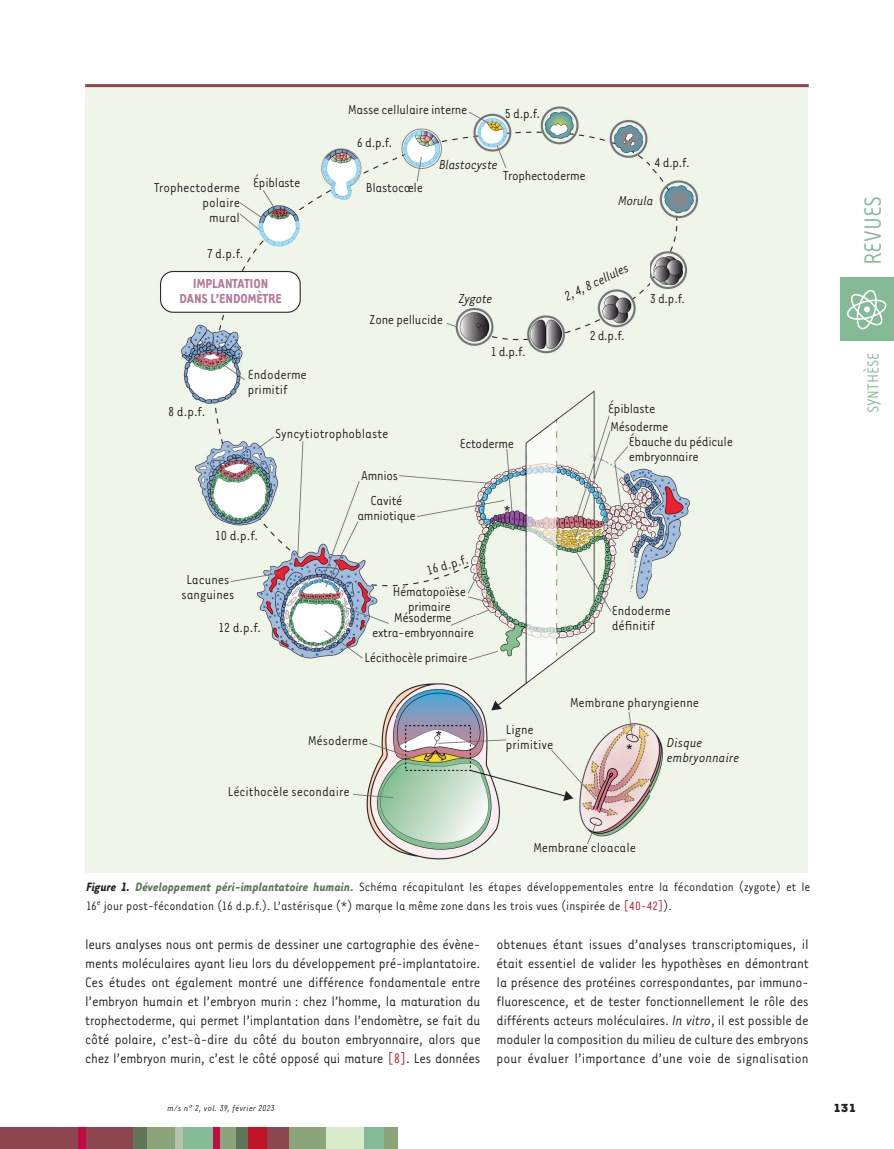
<style>
.page{position:relative;width:894px;height:1149px;background:#fff}
.page>*{position:absolute;margin:0;border:0;box-sizing:border-box;transform-origin:0 0}
.t1{font:27px "Tarzana Nar OT";color:#84ba95}
.t2{font:18px "Tarzana Nar OT";color:#84ba95}
.t3{font:15.75px/18.9px "Tarzana Nar OT";letter-spacing:-.015em;color:#231f20;text-align:justify}
.t4{font:15px/15px "Tarzana Nar OT";letter-spacing:-.02em;color:#231f20;text-align:center}
.t5{font:15px/15px "Tarzana Nar OT";color:#231f20}
.t6{font:italic 15px "Tarzana Nar OT";letter-spacing:-.02em;color:#231f20}
.t7{font:700 15px/15px "Tarzana Nar OT";color:#b5799a;text-align:center}
.t8{font:italic 15px/15px "Tarzana Nar OT";color:#231f20}
.t9{font:13.95px/18.9px "Tarzana Nar OT";color:#231f20}
.t10{font:700 13.5px "Tarzana Wide OT";color:#231f20}
.t11{font:italic 9.75px "Tarzana Nar OT";letter-spacing:.025em;color:#231f20}
.s1{font-weight:700;font-style:italic}
.s2{font-weight:700;font-style:italic;color:#5f7659}
.s3{color:#c11527}
.s4{font-style:italic}
</style>
<div class="page">
<div style="left:840px;top:277px;width:53px;height:63px;background:#84ba95"></div>
<svg style="left:847px;top:290px;width:39px;height:39px"></svg>
<div style="left:0;top:1127px;width:134px;height:21px;background:#8d454f"></div>
<div style="left:235px;top:1127px;width:13px;height:21px;background:#5f7659"></div>
<div style="left:78px;top:1127px;width:7px;height:21px;background:#c10d45"></div>
<div style="left:133px;top:1127px;width:22px;height:21px;background:#5f7659"></div>
<div style="left:147px;top:1127px;width:30px;height:21px;background:#8ba479"></div>
<div style="left:175px;top:1127px;width:9px;height:21px;background:#b6c4ad"></div>
<div style="left:183px;top:1127px;width:30px;height:21px;background:#84ba95"></div>
<div style="left:217px;top:1127px;width:19px;height:21px;background:#8ba479"></div>
<div style="left:213px;top:1127px;width:6px;height:21px;background:#c10d45"></div>
<div style="left:248px;top:1127px;width:27px;height:21px;background:#c11527"></div>
<div style="left:287px;top:1127px;width:39px;height:21px;background:#8ba479"></div>
<div style="left:267px;top:1127px;width:21px;height:21px;background:#8d454f"></div>
<div style="left:326px;top:1127px;width:38px;height:21px;background:#daebcb"></div>
<div style="left:364px;top:1127px;width:20px;height:21px;background:#84ba95"></div>
<div style="left:383px;top:1127px;width:14px;height:21px;background:#8ba479"></div>
<div style="left:86px;top:84px;width:721px;height:788px;background:#eff5e8"></div>
<img style="left:160px;top:106px;width:539px;height:754px">
<hr style="left:85px;top:84px;width:723px;height:3px;background:#8d454f">
<p class="t4" style="left:253px;top:174px;width:49px">Épiblaste</p>
<p class="t5" style="left:154px;top:179px;width:87px;text-align:right">Trophectoderme polaire<br>mural</p>
<p class="t4" style="left:207px;top:245px;width:37px">7 d.p.f.</p>
<p class="t7" style="left:179px;top:275px;width:104px">IMPLANTATION<br>DANS L’ENDOMÈTRE</p>
<p class="t5" style="left:248px;top:367px;width:61px">Endoderme primitif</p>
<p class="t4" style="left:348px;top:101px;width:121px">Masse cellulaire interne</p>
<p class="t4" style="left:504px;top:106px;width:37px">5 d.p.f.</p>
<p class="t4" style="left:356px;top:134px;width:37px">6 d.p.f.</p>
<p class="t4" style="left:366px;top:179px;width:59px">Blastocœle</p>
<p class="t6" style="left:439px;top:156px;width:60px">Blastocyste</p>
<p class="t4" style="left:503px;top:167px;width:84px">Trophectoderme</p>
<p class="t4" style="left:654px;top:154px;width:37px">4 d.p.f.</p>
<p class="t6" style="left:618px;top:191px;width:36px">Morula</p>
<p class="t4" style="left:369px;top:312px;width:75px">Zone pellucide</p>
<p class="t6" style="left:458px;top:289px;width:35px">Zygote</p>
<p class="t4" style="left:491px;top:343px;width:36px">1 d.p.f.</p>
<p class="t6" style="left:561px;top:289px;width:71px;rotate:-26deg">2, 4, 8 cellules</p>
<p class="t4" style="left:589px;top:327px;width:36px">2 d.p.f.</p>
<p class="t4" style="left:649px;top:290px;width:37px">3 d.p.f.</p>
<p class="t4" style="left:168px;top:403px;width:39px">8 d.p.f.</p>
<p class="t4" style="left:215px;top:527px;width:44px">10 d.p.f.</p>
<p class="t5" style="left:181px;top:571px;width:54px;text-align:center">Lacunes sanguines</p>
<p class="t4" style="left:219px;top:619px;width:44px">12 d.p.f.</p>
<p class="t5" style="left:275px;top:425px;width:115px">Syncytiotrophoblaste</p>
<p class="t4" style="left:361px;top:467px;width:39px">Amnios</p>
<p class="t4" style="left:357px;top:492px;width:60px">Cavité amniotique</p>
<p class="t4" style="left:459px;top:435px;width:56px">Ectoderme</p>
<p class="t4" style="left:425px;top:562px;width:44px;rotate:-16deg">16 d.p.f.</p>
<p class="t4" style="left:392px;top:582px;width:75px">Hématopoïèse primaire</p>
<p class="t4" style="left:372px;top:609px;width:103px">Mésoderme extra-embryonnaire</p>
<p class="t4" style="left:364px;top:649px;width:104px">Lécithocèle primaire</p>
<p class="t5" style="left:308px;top:732px;width:61px">Mésoderme</p>
<p class="t5" style="left:505px;top:721px;width:49px">Ligne primitive</p>
<p class="t5" style="left:228px;top:783px;width:123px">Lécithocèle secondaire</p>
<p class="t4" style="left:608px;top:399px;width:61px;line-height:17.4px;text-align:left">Épiblaste<br>Mésoderme</p>
<p class="t4" style="left:628px;top:433px;width:105px;text-align:left">Ébauche du pédicule embryonnaire</p>
<p class="t5" style="left:611px;top:602px;width:61px">Endoderme définitif</p>
<p class="t5" style="left:569px;top:694px;width:130px">Membrane pharyngienne</p>
<p class="t8" style="left:666px;top:734px;width:74px">Disque embryonnaire</p>
<h1 class="t1" style="left:856px;top:265px;width:71px;rotate:-90deg">REVUES</h1>
<p class="t2" style="left:861px;top:413px;width:62px;rotate:-90deg">SYNTHÈSE</p>
<p class="t5" style="left:533px;top:839px;width:104px">Membrane cloacale</p>
<p class="t9" style="left:86px;top:876px;width:725px"><span class="s1">Figure 1.</span> <span class="s2">Développement péri-implantatoire humain.</span> Schéma récapitulant les étapes développementales entre la fécondation (zygote) et le<br>16<sup>e</sup> jour post-fécondation (16 d.p.f.). L’astérisque (*) marque la même zone dans les trois vues (inspirée de <span class="s3">[40-42]</span>).</p>
<p class="t3" style="left:85px;top:934px;width:397px">leurs analyses nous ont permis de dessiner une cartographie des évène&shy;ments moléculaires ayant lieu lors du développement pré-implantatoire.<br>Ces études ont également montré une différence fondamentale entre l’embryon humain et l’embryon murin : chez l’homme, la maturation du trophectoderme, qui permet l’implantation dans l’endomètre, se fait du côté polaire, c’est-à-dire du côté du bouton embryonnaire, alors que chez l’embryon murin, c’est le côté opposé qui mature <span class="s3">[8]</span>. Les données</p>
<p class="t3" style="left:496px;top:934px;width:313px">obtenues étant issues d’analyses transcriptomiques, il était essentiel de valider les hypothèses en démontrant la présence des protéines correspondantes, par immuno&shy;fluorescence, et de tester fonctionnellement le rôle des différents acteurs moléculaires. <span class="s4">In vitro</span>, il est possible de moduler la composition du milieu de culture des embryons pour évaluer l’importance d’une voie de signalisation</p>
<p class="t11" style="left:167px;top:1102px;width:109px">m/s n° 2, vol. 39, février 2023</p>
<p class="t10" style="left:833px;top:1098px;width:24px">131</p>
</div>
